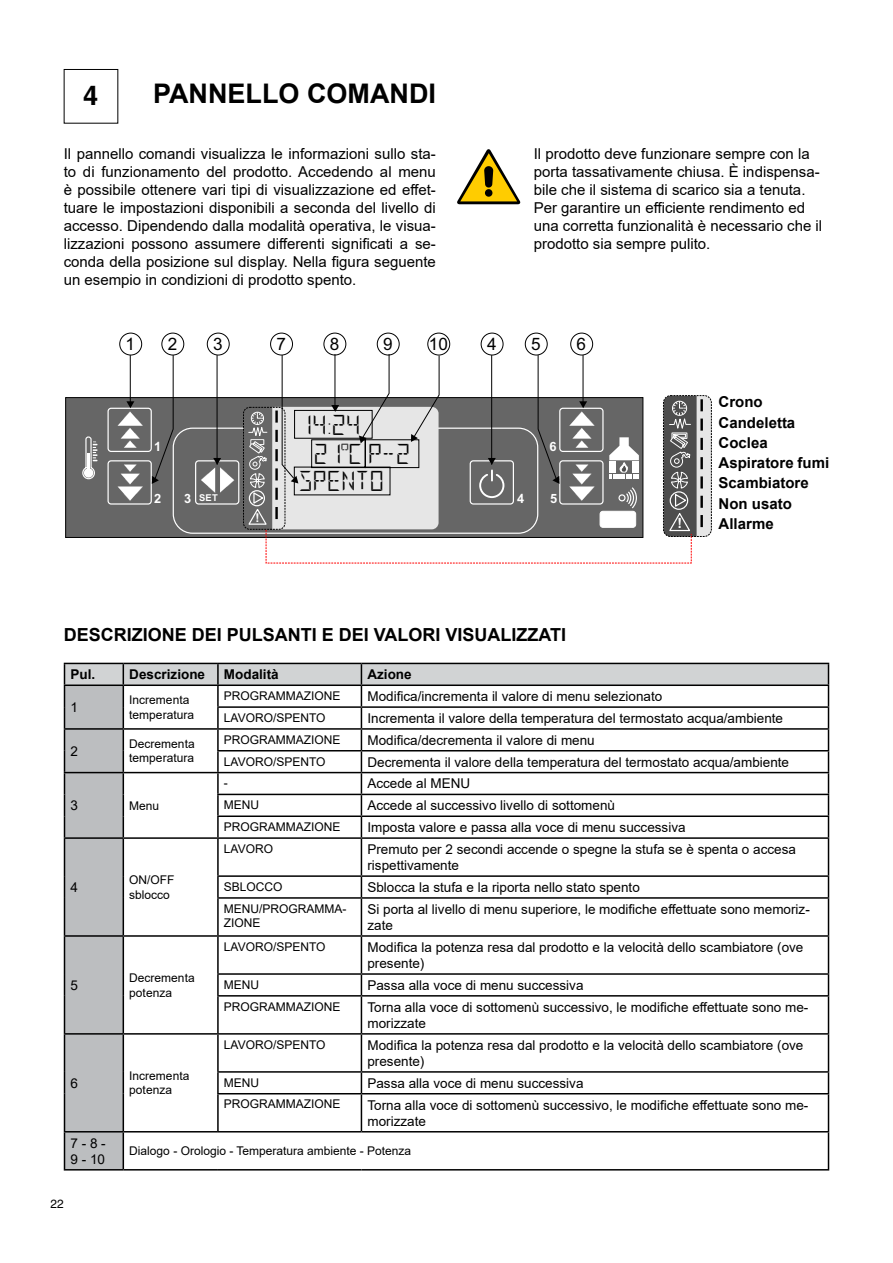
<style>
.page{position:relative;width:893px;height:1263px;background:#fff}
.page>*{position:absolute;margin:0;border:0;box-sizing:border-box;transform-origin:0 0}
.t1{font:700 27px "Arial";color:#000}
.t2{font:700 27px "Helvetica";color:#000}
.t3{font:22.35px "LCDCRONO";letter-spacing:.115em;color:#000}
.t4{font:700 18px "Arial";color:#000}
.t5{font:17.1px "Arial";color:#000}
.t6{font:15px/18px "Arial";color:#000;text-align:justify}
.t7{font:700 15px/20.2px "Arial";color:#000}
.t8{font:700 14.1px "Arial";color:#fff}
.t9{font:13.5px/16.2px "Arial";color:#000}
.t10{font:700 13.5px "Arial";color:#000}
.t11{font:700 12.75px "Arial";color:#fff}
.t12{font:700 12.15px "Arial";color:#fff}
.t13{font:12px/14.4px "Arial";color:#000}
.t14{font:12px "Helvetica";color:#000}
.t15{font:700 9.45px "Arial";color:#fff}
.s1{font-size:12.75px}
</style>
<div class="page">
<div style="left:65px;top:397px;width:578px;height:141px;background:#666;border:1px solid #000"></div>
<svg style="left:82px;top:436px;width:16px;height:44px"></svg>
<div style="left:119px;top:333px;width:23px;height:22px;border:1px solid #000;border-radius:50%"></div>
<div style="left:161px;top:333px;width:23px;height:22px;border:1px solid #000;border-radius:50%"></div>
<div style="left:207px;top:333px;width:23px;height:22px;border:1px solid #000;border-radius:50%"></div>
<div style="left:270px;top:333px;width:23px;height:22px;border:1px solid #000;border-radius:50%"></div>
<div style="left:323px;top:333px;width:23px;height:22px;border:1px solid #000;border-radius:50%"></div>
<div style="left:377px;top:333px;width:23px;height:22px;border:1px solid #000;border-radius:50%"></div>
<div style="left:427px;top:333px;width:23px;height:22px;border:1px solid #000;border-radius:50%"></div>
<div style="left:481px;top:333px;width:23px;height:22px;border:1px solid #000;border-radius:50%"></div>
<div style="left:525px;top:333px;width:23px;height:22px;border:1px solid #000;border-radius:50%"></div>
<div style="left:570px;top:333px;width:23px;height:22px;border:1px solid #000;border-radius:50%"></div>
<svg style="left:107px;top:353px;width:605px;height:211px"></svg>
<svg style="left:64px;top:663px;width:765px;height:506px"></svg>
<hr style="left:64px;top:1094px;width:1px;height:37px;background:#000">
<hr style="left:123px;top:1094px;width:1px;height:37px;background:#000">
<hr style="left:217px;top:1093px;width:144px;height:1px;background:#000">
<hr style="left:217px;top:1094px;width:2px;height:37px;background:#000">
<hr style="left:361px;top:1093px;width:468px;height:1px;background:#000">
<hr style="left:361px;top:1094px;width:1px;height:37px;background:#000">
<hr style="left:828px;top:1094px;width:1px;height:37px;background:#000">
<hr style="left:64px;top:1131px;width:59px;height:1px;background:#000">
<hr style="left:64px;top:1132px;width:1px;height:37px;background:#000">
<hr style="left:123px;top:1131px;width:95px;height:1px;background:#000">
<hr style="left:123px;top:1132px;width:1px;height:37px;background:#000">
<hr style="left:218px;top:1131px;width:143px;height:1px;background:#000">
<hr style="left:361px;top:1131px;width:468px;height:1px;background:#000">
<hr style="left:828px;top:1132px;width:1px;height:37px;background:#000">
<hr style="left:64px;top:1169px;width:59px;height:1px;background:#000">
<hr style="left:123px;top:1169px;width:95px;height:1px;background:#000">
<hr style="left:218px;top:1169px;width:143px;height:1px;background:#000">
<hr style="left:361px;top:1169px;width:468px;height:1px;background:#000">
<svg style="left:457px;top:149px;width:63px;height:55px"></svg>
<h1 class="t2" style="left:83px;top:79px;width:17px">4</h1>
<h1 class="t1" style="left:153px;top:74px;width:19px">PANNELLO</h1>
<h1 class="t1" style="left:307px;top:74px;width:41px">COMAN</h1>
<h1 class="t1" style="left:409px;top:74px;width:28px">DI</h1>
<p class="t6" style="left:64px;top:144px;width:374px">Il pannello comandi visualizza le informazioni sullo sta&shy;to di funzionamento del prodotto. Accedendo al menu è possibile ottenere vari tipi di visualizzazione ed effet&shy;tuare le impostazioni disponibili a seconda del livello di accesso. Dipendendo dalla modalità operativa, le visua&shy;lizzazioni possono assumere differenti significati a se&shy;conda della posizione sul display. Nella figura seguente un esempio in condizioni di prodotto spento.</p>
<p class="t6" style="left:534px;top:144px;width:290px;text-align:left">Il prodotto deve funzionare sempre con la porta tassativamente chiusa. È indispensa&shy;bile che il sistema di scarico sia a tenuta.<br>Per garantire un efficiente rendimento ed una corretta funzionalità è necessario che il prodotto sia sempre pulito.</p>
<p class="t5" style="left:126px;top:334px;width:11px">1</p>
<p class="t5" style="left:168px;top:334px;width:11px">2</p>
<p class="t5" style="left:213px;top:334px;width:11px">3</p>
<p class="t5" style="left:276px;top:334px;width:11px">7</p>
<p class="t5" style="left:330px;top:334px;width:11px">8</p>
<p class="t5" style="left:383px;top:334px;width:11px">9</p>
<p class="t5" style="left:429px;top:334px;width:21px">10</p>
<p class="t5" style="left:487px;top:334px;width:11px">4</p>
<p class="t5" style="left:531px;top:334px;width:11px">5</p>
<p class="t5" style="left:577px;top:334px;width:11px">6</p>
<p class="t11" style="left:154px;top:442px;width:9px">1</p>
<h2 class="t3" style="left:300px;top:414px;width:61px">14:24</h2>
<h2 class="t3" style="left:300px;top:470px;width:85px">SPENTO</h2>
<h2 class="t3" style="left:315px;top:443px;width:95px">21 C<sup>°</sup> P-2</h2>
<p class="t11" style="left:154px;top:494px;width:9px">2</p>
<p class="t15" style="left:184px;top:494px;width:35px"><span class="s1">3</span> SET</p>
<p class="t11" style="left:517px;top:494px;width:9px">4</p>
<p class="t12" style="left:256px;top:513px;width:6px">!</p>
<p class="t11" style="left:549px;top:442px;width:9px">6</p>
<p class="t11" style="left:550px;top:494px;width:9px">5</p>
<h3 class="t4" style="left:64px;top:622px;width:98px">DESCRIZIONE</h3>
<h3 class="t4" style="left:192px;top:622px;width:48px">DEI PULSANT</h3>
<h3 class="t4" style="left:312px;top:622px;width:76px">I E DEI VALOR</h3>
<h3 class="t4" style="left:435px;top:622px;width:40px">I VISUAL</h3>
<h3 class="t4" style="left:511px;top:622px;width:18px">IZZAT</h3>
<h3 class="t4" style="left:561px;top:622px;width:7px">I</h3>
<p class="t8" style="left:677px;top:518px;width:6px">!</p>
<p class="t7" style="left:719px;top:392px;width:112px">Crono<br>Candeletta<br>Coclea<br>Aspiratore fumi<br>Scambiatore<br>Non usato<br>Allarme</p>
<p class="t10" style="left:70px;top:665px;width:26px">Pul.</p>
<p class="t10" style="left:129px;top:665px;width:77px">Descrizione</p>
<p class="t10" style="left:224px;top:665px;width:56px">Modalità</p>
<p class="t10" style="left:367px;top:665px;width:46px">Azione</p>
<p class="t9" style="left:70px;top:699px;width:9px">1</p>
<p class="t13" style="left:129px;top:693px;width:66px">Incrementa temperatura</p>
<p class="t13" style="left:224px;top:688px;width:118px">PROGRAMMAZIONE</p>
<p class="t9" style="left:367px;top:688px;width:296px">Modifica/incrementa il valore di menu selezionato</p>
<p class="t13" style="left:224px;top:710px;width:103px">LAVORO/SPENTO</p>
<p class="t9" style="left:367px;top:710px;width:417px">Incrementa il valore della temperatura del termostato acqua/ambiente</p>
<p class="t9" style="left:70px;top:743px;width:9px">2</p>
<p class="t13" style="left:129px;top:736px;width:67px">Decrementa temperatura</p>
<p class="t9" style="left:70px;top:797px;width:9px">3</p>
<p class="t13" style="left:129px;top:798px;width:32px">Menu</p>
<p class="t9" style="left:70px;top:879px;width:9px">4</p>
<p class="t13" style="left:129px;top:873px;width:47px">ON/OFF sblocco</p>
<p class="t9" style="left:70px;top:977px;width:9px">5</p>
<p class="t13" style="left:129px;top:970px;width:67px">Decrementa potenza</p>
<p class="t9" style="left:70px;top:1075px;width:9px">6</p>
<p class="t13" style="left:129px;top:1068px;width:62px">Incrementa potenza</p>
<p class="t13" style="left:224px;top:732px;width:118px">PROGRAMMAZIONE</p>
<p class="t9" style="left:367px;top:732px;width:229px">Modifica/decrementa il valore di menu</p>
<p class="t13" style="left:224px;top:754px;width:103px">LAVORO/SPENTO</p>
<p class="t9" style="left:367px;top:754px;width:423px">Decrementa il valore della temperatura del termostato acqua/ambiente</p>
<p class="t13" style="left:224px;top:776px;width:5px">-</p>
<p class="t9" style="left:367px;top:775px;width:104px">Accede al MENU</p>
<p class="t13" style="left:224px;top:798px;width:37px">MENU</p>
<p class="t9" style="left:367px;top:797px;width:249px">Accede al successivo livello di sottomenù</p>
<p class="t13" style="left:224px;top:819px;width:118px">PROGRAMMAZIONE</p>
<p class="t9" style="left:367px;top:819px;width:320px">Imposta valore e passa alla voce di menu successiva</p>
<p class="t13" style="left:224px;top:841px;width:51px">LAVORO</p>
<p class="t9" style="left:367px;top:841px;width:430px">Premuto per 2 secondi accende o spegne la stufa se è spenta o accesa rispettivamente</p>
<p class="t13" style="left:224px;top:879px;width:60px">SBLOCCO</p>
<p class="t9" style="left:367px;top:879px;width:274px">Sblocca la stufa e la riporta nello stato spento</p>
<p class="t13" style="left:224px;top:901px;width:124px">MENU/PROGRAMMA-<br>ZIONE</p>
<p class="t9" style="left:367px;top:901px;width:444px">Si porta al livello di menu superiore, le modifiche effettuate sono memoriz&shy;zate</p>
<p class="t13" style="left:224px;top:939px;width:103px">LAVORO/SPENTO</p>
<p class="t9" style="left:367px;top:939px;width:437px">Modifica la potenza resa dal prodotto e la velocità dello scambiatore (ove presente)</p>
<p class="t13" style="left:224px;top:977px;width:37px">MENU</p>
<p class="t9" style="left:367px;top:977px;width:218px">Passa alla voce di menu successiva</p>
<p class="t13" style="left:224px;top:999px;width:118px">PROGRAMMAZIONE</p>
<p class="t9" style="left:367px;top:999px;width:442px">Torna alla voce di sottomenù successivo, le modifiche effettuate sono me&shy;morizzate</p>
<p class="t13" style="left:224px;top:1037px;width:103px">LAVORO/SPENTO</p>
<p class="t9" style="left:367px;top:1037px;width:437px">Modifica la potenza resa dal prodotto e la velocità dello scambiatore (ove presente)</p>
<p class="t13" style="left:224px;top:1075px;width:37px">MENU</p>
<p class="t9" style="left:367px;top:1075px;width:218px">Passa alla voce di menu successiva</p>
<p class="t13" style="left:224px;top:1097px;width:118px">PROGRAMMAZIONE</p>
<p class="t9" style="left:367px;top:1097px;width:442px">Torna alla voce di sottomenù successivo, le modifiche effettuate sono me&shy;morizzate</p>
<p class="t9" style="left:70px;top:1135px;width:37px">7 - 8 -<br>9 - 10</p>
<p class="t13" style="left:129px;top:1144px;width:283px">Dialogo - Orologio - Temperatura ambiente - Potenza</p>
<p class="t14" style="left:50px;top:1197px;width:15px">22</p>
</div>
